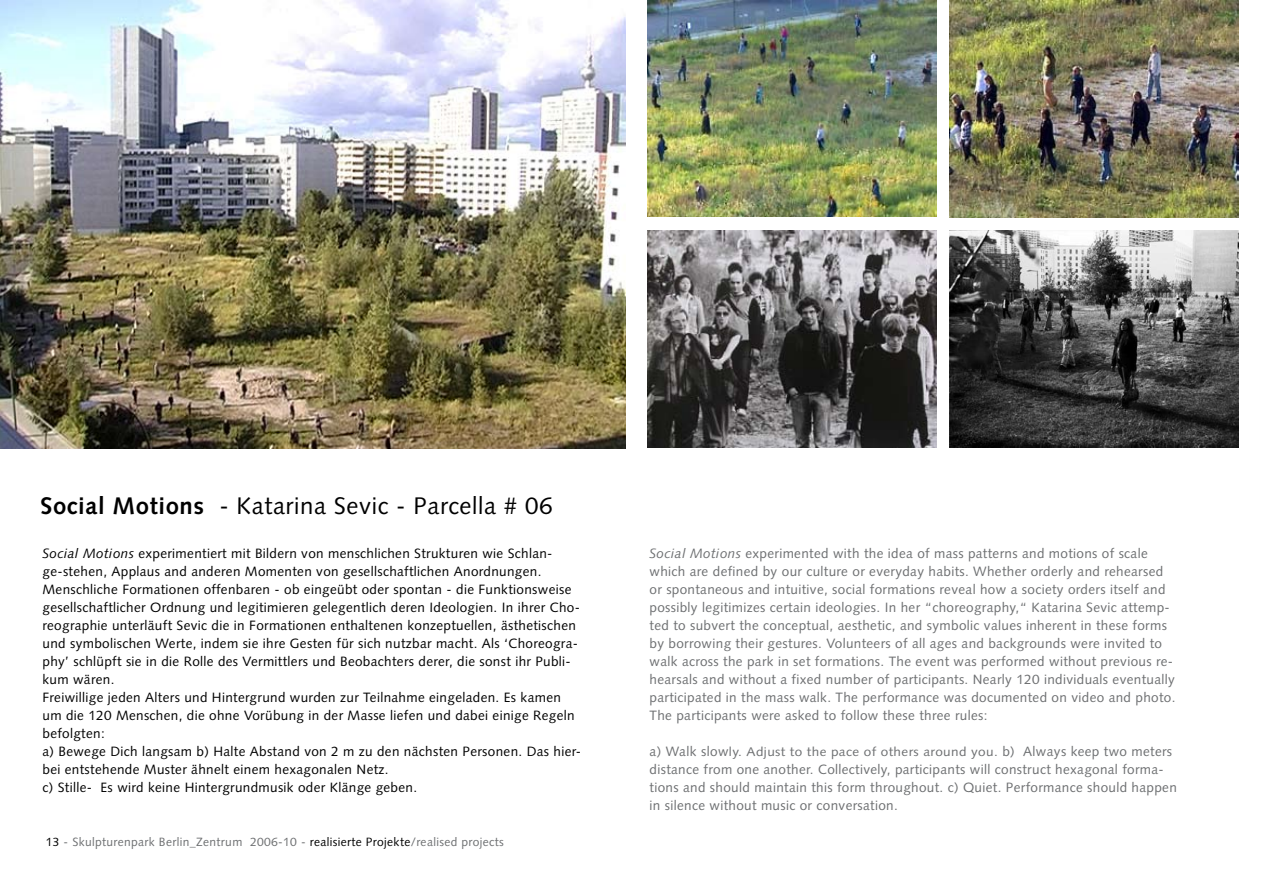
<style>
.page{position:relative;width:1263px;height:893px;background:#fff}
.page>*{position:absolute;margin:0;border:0;box-sizing:border-box;transform-origin:0 0}
.t1{font:24px "Syntax";letter-spacing:.025em;color:#000}
.t2{font:13.5px/18px "Syntax";letter-spacing:.025em;color:#6d6f71}
.t3{font:13.5px/18px "Syntax";letter-spacing:.025em;color:#000}
.t4{font:12.6px "Syntax";letter-spacing:.03em;color:#6d6f71;scale:1.08 1}
.t5{font:12px "Syntax";letter-spacing:.03em;color:#6d6f71}
.s1{font-weight:700}
.s2{font-style:italic}
.s3{color:#000}
.s4{font-size:13.5px}
</style>
<div class="page">
<img style="left:0;top:0;width:625px;height:449px">
<img style="left:950px;top:0;width:288px;height:218px">
<img style="left:648px;top:0;width:289px;height:217px">
<img style="left:950px;top:231px;width:288px;height:217px">
<img style="left:648px;top:231px;width:289px;height:217px">
<h1 class="t1" style="left:40px;top:492px;width:513px"><span class="s1">Social Motions</span> - Katarina Sevic - Parcella # 06</h1>
<p class="t3" style="left:43px;top:544px;width:540px"><span class="s2">Social Motions</span> experimentiert mit Bildern von menschlichen Strukturen wie Schlan&shy;ge-stehen, Applaus and anderen Momenten von gesellschaftlichen Anordnungen.<br>Menschliche Formationen offenbaren - ob eingeübt oder spontan - die Funktionsweise gesellschaftlicher Ordnung und legitimieren gelegentlich deren Ideologien. In ihrer Cho&shy;reographie unterläuft Sevic die in Formationen enthaltenen konzeptuellen, ästhetischen und symbolischen Werte, indem sie ihre Gesten für sich nutzbar macht. Als ‘Choreogra&shy;phy’ schlüpft sie in die Rolle des Vermittlers und Beobachters derer, die sonst ihr Publi&shy;kum wären.<br>Freiwillige jeden Alters und Hintergrund wurden zur Teilnahme eingeladen. Es kamen um die 120 Menschen, die ohne Vorübung in der Masse liefen und dabei einige Regeln befolgten:<br>a) Bewege Dich langsam b) Halte Abstand von 2 m zu den nächsten Personen. Das hier&shy;bei entstehende Muster ähnelt einem hexagonalen Netz.<br>c) Stille- Es wird keine Hintergrundmusik oder Klänge geben.</p>
<p class="t5" style="left:46px;top:835px;width:460px"><span class="s3">13</span> - Skulpturenpark Berlin_Zentrum 2006-10 - <span class="s3">realisierte Projekte</span>/realised projects</p>
<p class="t2" style="left:649px;top:544px;width:527px"><span class="s2">Social Motions</span> experimented with the idea of mass patterns and motions of scale which are defined by our culture or everyday habits. Whether orderly and rehearsed or spontaneous and intuitive, social formations reveal how a society orders itself and possibly legitimizes certain ideologies. In her “choreography,“ Katarina Sevic attemp&shy;ted to subvert the conceptual, aesthetic, and symbolic values inherent in these forms by borrowing their gestures. Volunteers of all ages and backgrounds were invited to walk across the park in set formations. The event was performed without previous re&shy;hearsals and without a fixed number of participants. Nearly 120 individuals eventually participated in the mass walk. The performance was documented on video and photo.<br>The participants were asked to follow these three rules:</p>
<p class="t4" style="left:649px;top:744px;width:485px"><span class="s4">a) Walk slow</span>ly. Adjust to the pace of others around you. <span class="s4">b) Always keep two meters</span></p>
<p class="t2" style="left:649px;top:760px;width:529px">distance from one another. Collectively, participants will construct hexagonal forma&shy;tions and should maintain this form throughout. c) Quiet. Performance should happen in silence without music or conversation.</p>
</div>
